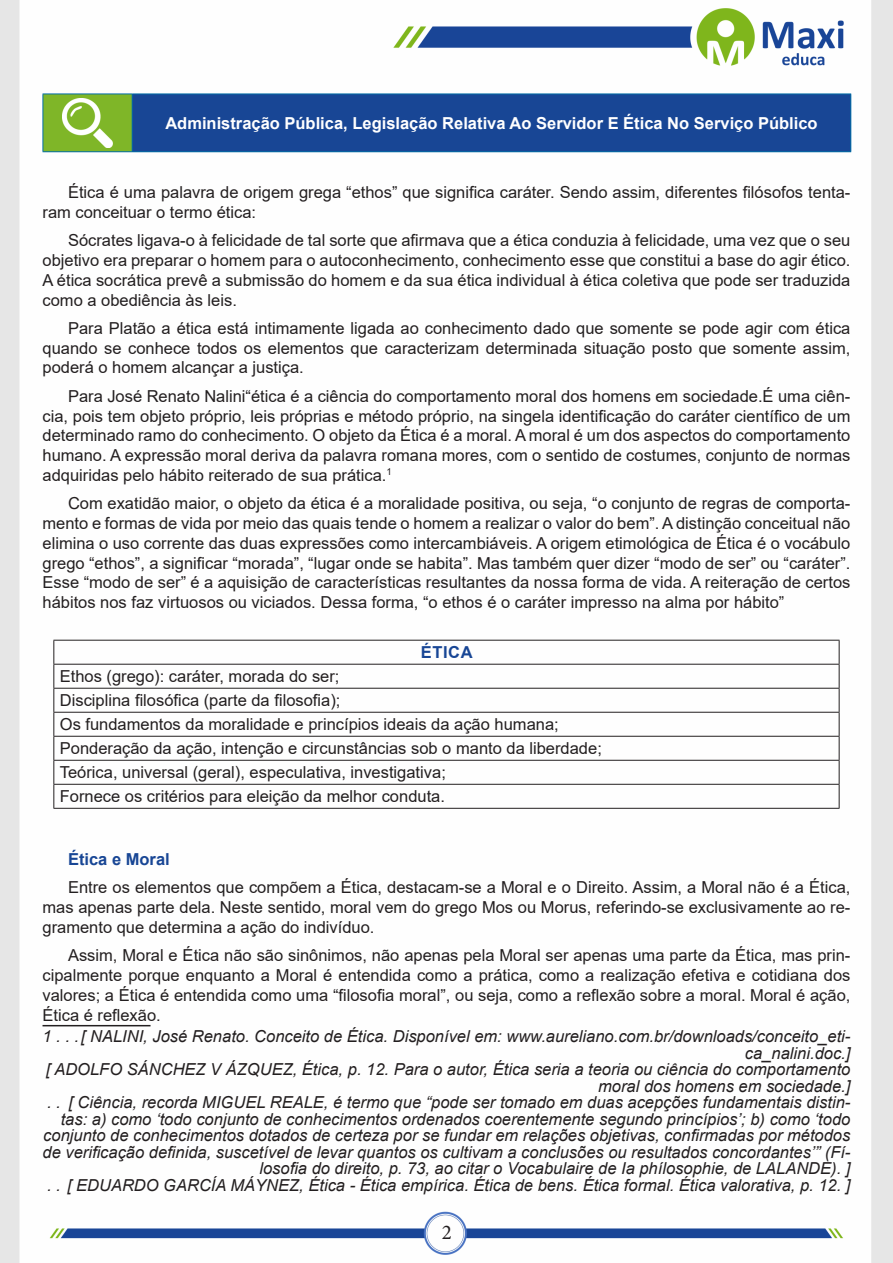
<style>
.page{position:relative;width:893px;height:1263px;background:#fff}
.page>*{position:absolute;margin:0;border:0;box-sizing:border-box;transform-origin:0 0}
.t1{font:21px "Minion Pro";color:#231f20}
.TEXTO_BASE{font:16.5px/19.8px "Arial";color:#231f20;text-align:justify}
.FONT_REF{font:italic 16.5px/16.5px "Arial";color:#231f20;text-align:right}
.CENTRALIZAR{font:700 16.5px "Arial";color:#fff}
.TITULO_DE_ASSUNTO__CORPO{font:700 16.5px "Arial";color:#184695}
.TITULO_DE_LEI{font:700 16.5px "Arial";letter-spacing:.035em;color:#184695}
</style>
<div class="page">
<img style="left:0;top:0;width:893px;height:1263px">
<div style="left:43px;top:94px;width:89px;height:58px;background:#7fb628"></div>
<div style="left:132px;top:94px;width:719px;height:58px;background:#184695"></div>
<hr style="left:43px;top:94px;width:89px;height:1px;background:#036ea6">
<hr style="left:43px;top:94px;width:1px;height:57px;background:#036ea6">
<hr style="left:43px;top:151px;width:89px;height:1px;background:#036ea6">
<hr style="left:132px;top:94px;width:719px;height:1px;background:#036ea6">
<hr style="left:132px;top:94px;width:1px;height:57px;background:#036ea6">
<hr style="left:850px;top:94px;width:1px;height:57px;background:#036ea6">
<hr style="left:132px;top:151px;width:719px;height:1px;background:#036ea6">
<img style="left:62px;top:98px;width:51px;height:49px">
<hr style="left:53px;top:640px;width:786px;height:1px;background:#231f20">
<hr style="left:53px;top:664px;width:786px;height:1px;background:#231f20">
<hr style="left:53px;top:688px;width:786px;height:1px;background:#231f20">
<hr style="left:53px;top:712px;width:786px;height:1px;background:#231f20">
<hr style="left:53px;top:736px;width:786px;height:1px;background:#231f20">
<hr style="left:53px;top:760px;width:786px;height:1px;background:#231f20">
<svg style="left:53px;top:640px;width:1px;height:168px"></svg>
<svg style="left:839px;top:640px;width:1px;height:168px"></svg>
<hr style="left:53px;top:784px;width:786px;height:1px;background:#231f20">
<hr style="left:53px;top:808px;width:786px;height:1px;background:#231f20">
<hr style="left:43px;top:1025px;width:108px;height:1px;background:#231f20">
<p class="CENTRALIZAR" style="left:165px;top:111px;width:654px">Administração Pública, Legislação Relativa Ao Servidor E Ética No Serviço Público</p>
<p class="TEXTO_BASE" style="left:43px;top:182px;width:809px;text-indent:26px">Ética é uma palavra de origem grega “ethos” que significa caráter. Sendo assim, diferentes filósofos tenta&shy;ram conceituar o termo ética:</p>
<p class="TEXTO_BASE" style="left:43px;top:230px;width:809px;text-indent:26px">Sócrates ligava-o à felicidade de tal sorte que afirmava que a ética conduzia à felicidade, uma vez que o seu objetivo era preparar o homem para o autoconhecimento, conhecimento esse que constitui a base do agir ético.<br>A ética socrática prevê a submissão do homem e da sua ética individual à ética coletiva que pode ser traduzida como a obediência às leis.</p>
<p class="TEXTO_BASE" style="left:43px;top:318px;width:809px;text-indent:26px">Para Platão a ética está intimamente ligada ao conhecimento dado que somente se pode agir com ética quando se conhece todos os elementos que caracterizam determinada situação posto que somente assim, poderá o homem alcançar a justiça.</p>
<p class="TEXTO_BASE" style="left:43px;top:386px;width:809px;text-indent:26px">Para José Renato Nalini“ética é a ciência do comportamento moral dos homens em sociedade.É uma ciên&shy;cia, pois tem objeto próprio, leis próprias e método próprio, na singela identificação do caráter científico de um determinado ramo do conhecimento. O objeto da Ética é a moral. A moral é um dos aspectos do comportamento humano. A expressão moral deriva da palavra romana mores, com o sentido de costumes, conjunto de normas adquiridas pelo hábito reiterado de sua prática.<sup>1</sup></p>
<p class="TEXTO_BASE" style="left:43px;top:493px;width:809px;text-indent:26px">Com exatidão maior, o objeto da ética é a moralidade positiva, ou seja, “o conjunto de regras de comporta&shy;mento e formas de vida por meio das quais tende o homem a realizar o valor do bem”. A distinção conceitual não elimina o uso corrente das duas expressões como intercambiáveis. A origem etimológica de Ética é o vocábulo grego “ethos”, a significar “morada”, “lugar onde se habita”. Mas também quer dizer “modo de ser” ou “caráter”.<br>Esse “modo de ser” é a aquisição de características resultantes da nossa forma de vida. A reiteração de certos hábitos nos faz virtuosos ou viciados. Dessa forma, “o ethos é o caráter impresso na alma por hábito”</p>
<p class="TITULO_DE_LEI" style="left:421px;top:641px;width:53px">ÉTICA</p>
<p class="TEXTO_BASE" style="left:60px;top:666px;width:281px">Ethos (grego): caráter, morada do ser;</p>
<p class="TEXTO_BASE" style="left:60px;top:690px;width:282px">Disciplina filosófica (parte da filosofia);</p>
<p class="TEXTO_BASE" style="left:60px;top:714px;width:500px">Os fundamentos da moralidade e princípios ideais da ação humana;</p>
<p class="TEXTO_BASE" style="left:60px;top:738px;width:544px">Ponderação da ação, intenção e circunstâncias sob o manto da liberdade;</p>
<p class="TEXTO_BASE" style="left:60px;top:762px;width:388px">Teórica, universal (geral), especulativa, investigativa;</p>
<p class="TEXTO_BASE" style="left:60px;top:786px;width:387px">Fornece os critérios para eleição da melhor conduta.</p>
<p class="TITULO_DE_ASSUNTO__CORPO" style="left:68px;top:847px;width:103px">Ética e Moral</p>
<p class="TEXTO_BASE" style="left:43px;top:877px;width:809px;text-indent:26px">Entre os elementos que compõem a Ética, destacam-se a Moral e o Direito. Assim, a Moral não é a Ética, mas apenas parte dela. Neste sentido, moral vem do grego Mos ou Morus, referindo-se exclusivamente ao re&shy;gramento que determina a ação do indivíduo.</p>
<p class="TEXTO_BASE" style="left:43px;top:945px;width:809px;text-indent:26px">Assim, Moral e Ética não são sinônimos, não apenas pela Moral ser apenas uma parte da Ética, mas prin&shy;cipalmente porque enquanto a Moral é entendida como a prática, como a realização efetiva e cotidiana dos valores; a Ética é entendida como uma “filosofia moral”, ou seja, como a reflexão sobre a moral. Moral é ação, Ética é reflexão.</p>
<p class="FONT_REF" style="left:43px;top:1028px;width:809px">1 . . .[ NALINI, José Renato. Conceito de Ética. Disponível em: www.aureliano.com.br/downloads/conceito_eti&shy;ca_nalini.doc.]</p>
<p class="FONT_REF" style="left:46px;top:1061px;width:806px">[ ADOLFO SÁNCHEZ V ÁZQUEZ, Ética, p. 12. Para o autor, Ética seria a teoria ou ciência do comportamento moral dos homens em sociedade.]</p>
<p class="FONT_REF" style="left:43px;top:1094px;width:809px">. . [ Ciência, recorda MIGUEL REALE, é termo que “pode ser tomado em duas acepções fundamentais distin&shy;tas: a) como ‘todo conjunto de conhecimentos ordenados coerentemente segundo princípios’; b) como ‘todo conjunto de conhecimentos dotados de certeza por se fundar em relações objetivas, confirmadas por métodos de verificação definida, suscetível de levar quantos os cultivam a conclusões ou resultados concordantes’” (Fí&shy;losofia do direito, p. 73, ao citar o Vocabulaire de Ia phílosophie, de LALANDE). ]</p>
<p class="FONT_REF" style="left:47px;top:1177px;width:805px">. . [ EDUARDO GARCÍA MÁYNEZ, Ética - Ética empírica. Ética de bens. Ética formal. Ética valorativa, p. 12. ]</p>
<p class="t1" style="left:442px;top:1218px;width:12px">2</p>
</div>
